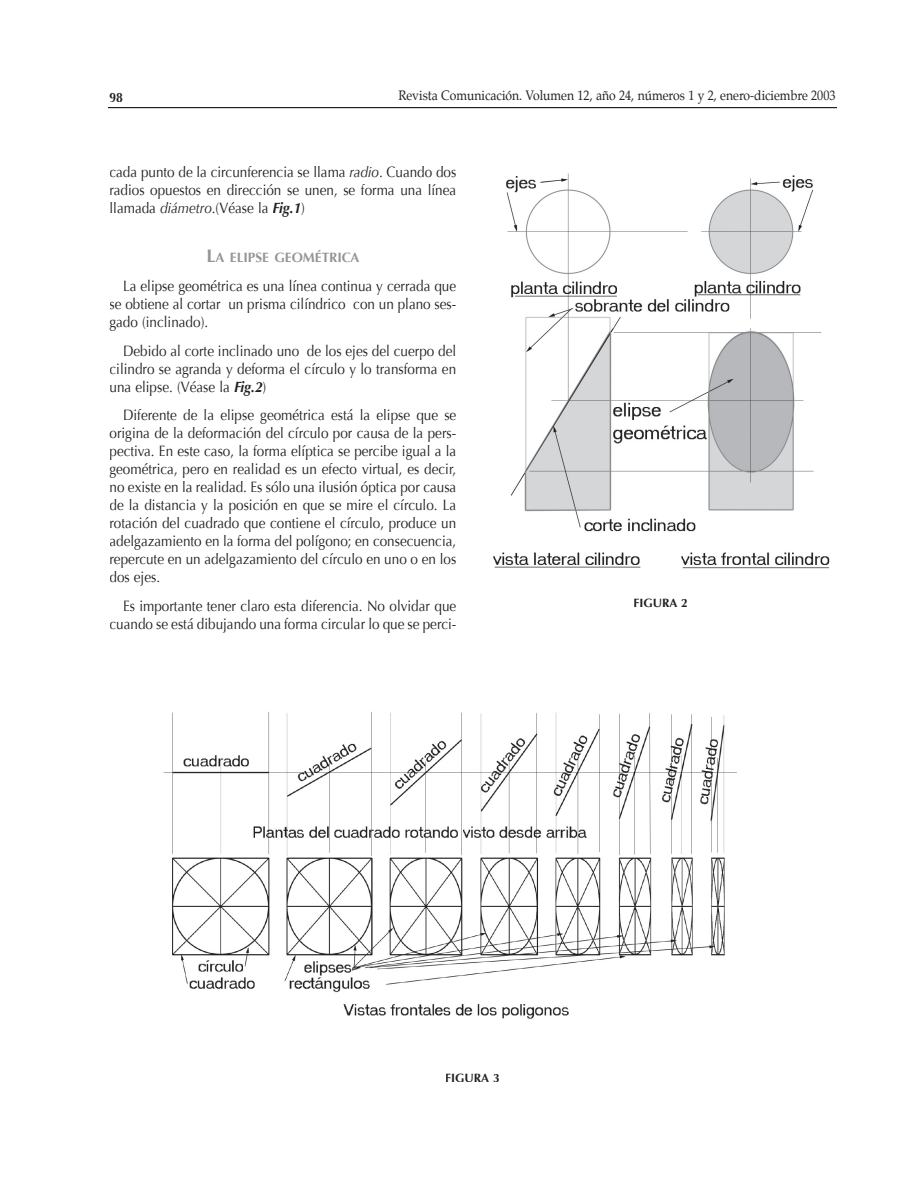
<style>
.page{position:relative;width:918px;height:1188px;background:#fff}
.page>*{position:absolute;margin:0;border:0;box-sizing:border-box;transform-origin:0 0}
.t1{font:15px/18px "Optima";color:#231f20;text-align:justify;scale:.9 1}
.t2{font:13.5px "Palatino";color:#231f20;scale:.9 1}
.t3{font:700 13.5px "Optima";color:#939598}
.t4{font:700 13.5px "Optima";color:#231f20;scale:.9 1}
.t5{font:700 12px "Optima";color:#231f20}
.s1{font-style:italic}
.s2{font-weight:700;font-style:italic}
.s3{font-size:18px}
</style>
<div class="page">
<svg style="left:108px;top:108px;width:729px;height:1px"></svg>
<img style="left:493px;top:173px;width:337px;height:396px">
<img style="left:163px;top:712px;width:574px;height:307px">
<p class="t4" style="left:110px;top:89px;width:17px">98</p>
<p class="t2" style="left:398px;top:87px;width:487px">Revista Comunicación. Volumen 12, año 24, números 1 y 2, enero-diciembre 2003</p>
<p class="t1" style="left:110px;top:163px;width:387px">ca da pun to de la cir cun fe ren cia se lla ma <span class="s1">ra dio</span>. Cuan do dos ra dios opues tos en di rec ción se unen, se for ma una lí nea lla ma da <span class="s1">diá me tro</span> .(Véa se la <span class="s2">Fig.1</span>)</p>
<p class="t3" style="left:206px;top:250px;width:154px"><span class="s3">L</span>A ELIPSE GEOMÉTRICA</p>
<p class="t1" style="left:110px;top:277px;width:387px;text-indent:14px">La elip se geo mé tri ca es una lí nea con ti nua y ce rra da que se ob tie ne al cor tar un pris ma ci lín dri co con un pla no ses&shy;ga do (in cli na do).</p>
<p class="t1" style="left:110px;top:342px;width:387px;text-indent:14px">De bi do al cor te in cli na do uno de los ejes del cuer po del ci lin dro se agran da y de for ma el cír cu lo y lo trans for ma en una elip se. (Véa se la <span class="s2">Fig.2</span>)</p>
<p class="t1" style="left:110px;top:406px;width:387px;text-indent:14px">Di fe ren te de la elip se geo mé tri ca es tá la elip se que se ori gi na de la de for ma ción del cír cu lo por cau sa de la pers&shy;pec ti va. En es te ca so, la for ma elíp ti ca se per ci be igual a la geo mé tri ca, pe ro en rea li dad es un efec to vir tual, es de cir, no exis te en la rea li dad. Es só lo una ilu sión óp ti ca por cau sa de la dis tan cia y la po si ción en que se mi re el cír cu lo. La ro ta ción del cua dra do que con tie ne el cír cu lo, pro du ce un adel ga za mien to en la for ma del po lí go no; en con se cuen cia, re per cu te en un adel ga za mien to del cír cu lo en uno o en los dos ejes.</p>
<p class="t1" style="left:110px;top:597px;width:387px;text-align:right">Es im por tan te te ner cla ro es ta di fe ren cia. No ol vi dar que cuan do se es tá di bu jan do una for ma cir cu lar lo que se per ci-</p>
<p class="t5" style="left:633px;top:596px;width:56px">FIGURA 2</p>
<p class="t5" style="left:445px;top:1071px;width:56px">FIGURA 3</p>
</div>
